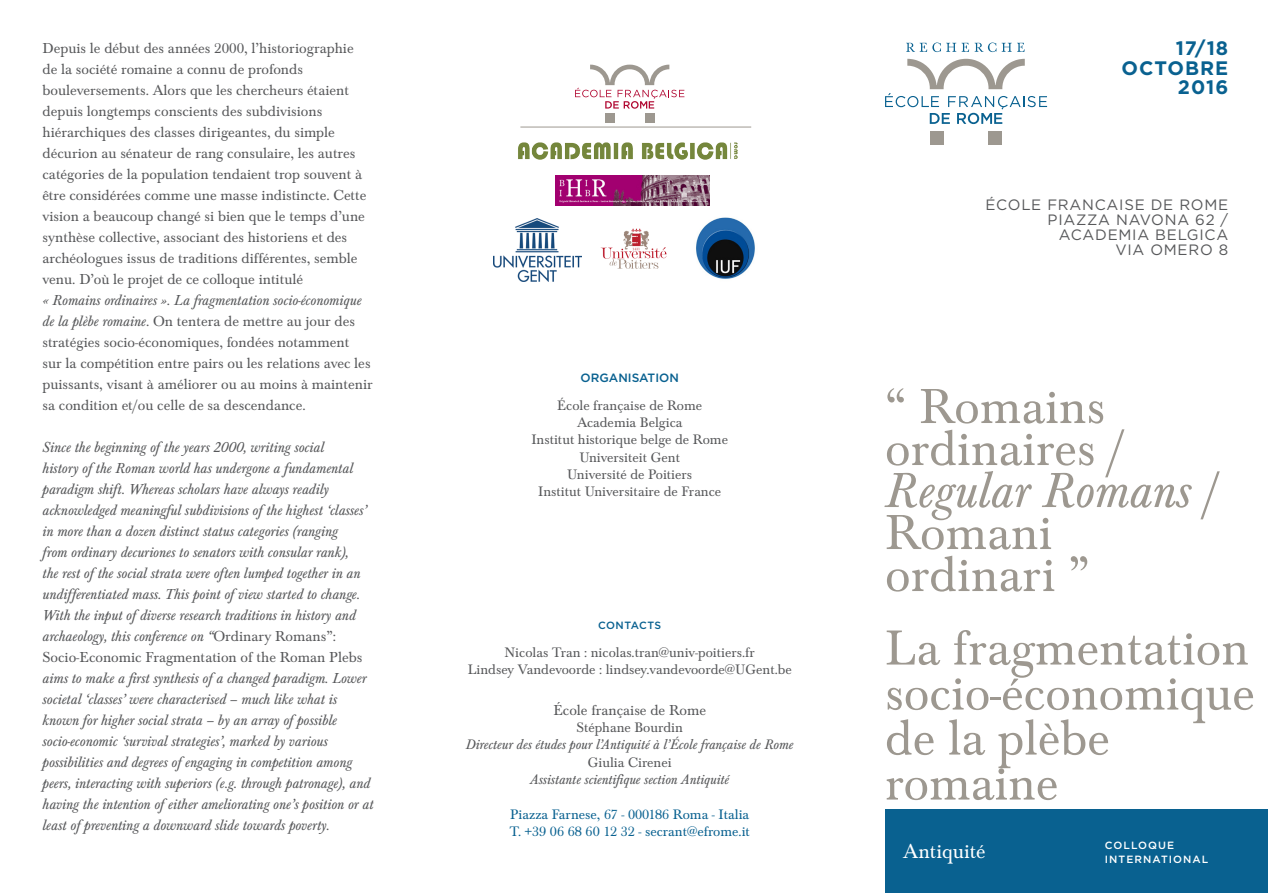
<style>
.page{position:relative;width:1268px;height:893px;background:#fff}
.page>*{position:absolute;margin:0;border:0;box-sizing:border-box;transform-origin:0 0}
.Style_de_paragraphe{font:51px/42px "Baskerville Std";color:#9d9890}
.section_couverture{font:21px "Baskerville Std";color:#fff}
.date_couverture{font:700 19.5px "Gotham";letter-spacing:.05em;color:#096190}
.rattachement_interv{font:italic 15px/21px "Baskerville Std";color:#57585a}
.rattachement_interv-2{font:15px/21px "Baskerville Std";color:#57585a}
.adresse_couverture{font:15px/15px "Gotham";letter-spacing:.05em;color:#57585a;text-align:right}
.contacts{font:14.25px "Baskerville Std";color:#57585a}
.adresse_4ème{font:14.25px "Baskerville Std";color:#096190}
.contacts-2{font:italic 14.25px "Baskerville Std";color:#57585a}
.contacts_2{font:italic 14.25px "Baskerville Std";color:#57585a}
.Style_de_paragraphe-2{font:500 12px "Gotham";color:#096190}
.manifestation_couver{font:500 10.5px/13.5px "Gotham";letter-spacing:.1em;color:#fff}
.coordonnées_4ème{font:500 10.5px "Gotham";letter-spacing:.035em;color:#096190}
.s1{font-style:italic}
.s2{font-style:normal}
</style>
<div class="page">
<div style="left:885px;top:809px;width:382px;height:84px;background:#096190"></div>
<svg style="left:906px;top:43px;width:34px;height:9px"></svg>
<svg style="left:946px;top:43px;width:22px;height:9px"></svg>
<svg style="left:974px;top:43px;width:50px;height:9px"></svg>
<div style="left:929px;top:131px;width:14px;height:14px;background:#9d9890"></div>
<div style="left:988px;top:131px;width:14px;height:14px;background:#9d9890"></div>
<svg style="left:885px;top:59px;width:161px;height:65px"></svg>
<div style="left:605px;top:113px;width:9px;height:10px;background:#9d9890"></div>
<div style="left:644px;top:113px;width:10px;height:10px;background:#9d9890"></div>
<svg style="left:575px;top:65px;width:109px;height:44px"></svg>
<hr style="left:520px;top:127px;width:231px;height:1px;background:#9d9890">
<img style="left:555px;top:176px;width:154px;height:30px">
<img style="left:696px;top:217px;width:59px;height:62px">
<img style="left:518px;top:142px;width:220px;height:18px">
<img style="left:493px;top:219px;width:88px;height:62px">
<img style="left:600px;top:228px;width:67px;height:41px">
<p class="rattachement_interv-2" style="left:43px;top:38px;width:325px">Depuis le début des années 2000, l’historiographie de la société romaine a connu de profonds bouleversements. Alors que les chercheurs étaient depuis longtemps conscients des subdivisions hiérarchiques des classes dirigeantes, du simple décurion au sénateur de rang consulaire, les autres catégories de la population tendaient trop souvent à être considérées comme une masse indistincte. Cette vision a beaucoup changé si bien que le temps d’une synthèse collective, associant des historiens et des archéologues issus de traditions différentes, semble venu. D’où le projet de ce colloque intitulé</p>
<p class="rattachement_interv-2" style="left:43px;top:290px;width:332px"><span class="s1">« Romains ordinaires ». La fragmentation socio-économique de la plèbe romaine</span>. On tentera de mettre au jour des stratégies socio-économiques, fondées notamment<br>sur la compétition entre pairs ou les relations avec les puissants, visant à améliorer ou au moins à maintenir sa condition et/ou celle de sa descendance.</p>
<p class="rattachement_interv" style="left:43px;top:437px;width:332px">Since the beginning of the years 2000, writing social<br>history of the Roman world has undergone a fundamental paradigm shift. Whereas scholars have always readily acknowledged meaningful subdivisions of the highest ‘classes’ in more than a dozen distinct status categories (ranging<br>from ordinary decuriones to senators with consular rank),<br>the rest of the social strata were often lumped together in an undifferentiated mass. This point of view started to change.<br>With the input of diverse research traditions in history and archaeology, this conference on “<span class="s2">Ordinary Romans”:<br>Socio-Economic Fragmentation of the Roman Plebs </span>aims to make a first synthesis of a changed paradigm. Lower societal ‘classes’ were characterised – much like what is known for higher social strata – by an array of possible socio-economic ‘survival strategies’, marked by various possibilities and degrees of engaging in competition among peers, interacting with superiors (e.g. through patronage), and having the intention of either ameliorating one’s position or at least of preventing a downward slide towards poverty.</p>
<p class="Style_de_paragraphe-2" style="left:580px;top:370px;width:100px">ORGANISATION</p>
<p class="contacts" style="left:557px;top:397px;width:146px">École française de Rome</p>
<p class="contacts" style="left:577px;top:415px;width:107px">Academia Belgica</p>
<p class="contacts" style="left:531px;top:432px;width:198px">Institut historique belge de Rome</p>
<p class="contacts" style="left:579px;top:449px;width:102px">Universiteit Gent</p>
<p class="contacts" style="left:567px;top:466px;width:126px">Université de Poitiers</p>
<p class="contacts" style="left:538px;top:483px;width:184px">Institut Universitaire de France</p>
<p class="coordonnées_4ème" style="left:598px;top:618px;width:65px">CONTACTS</p>
<p class="contacts" style="left:504px;top:644px;width:252px">Nicolas Tran : nicolas.tran@univ-poitiers.fr</p>
<p class="contacts" style="left:467px;top:661px;width:325px">Lindsey Vandevoorde : lindsey.vandevoorde@UGent.be</p>
<p class="rattachement_interv-2" style="left:553px;top:700px;width:154px">École française de Rome</p>
<p class="contacts" style="left:576px;top:720px;width:108px">Stéphane Bourdin</p>
<p class="contacts-2" style="left:466px;top:737px;width:329px">Directeur des études pour l’Antiquité à l’École française de Rome</p>
<p class="contacts" style="left:587px;top:754px;width:85px">Giulia Cirenei</p>
<p class="contacts_2" style="left:530px;top:771px;width:200px">Assistante scientifique section Antiquité</p>
<p class="adresse_4ème" style="left:510px;top:806px;width:240px">Piazza Farnese, 67 - 000186 Roma - Italia</p>
<p class="adresse_4ème" style="left:509px;top:823px;width:242px">T. +39 06 68 60 12 32 - secrant@efrome.it</p>
<p class="date_couverture" style="left:1175px;top:35px;width:54px">17/18</p>
<p class="date_couverture" style="left:1121px;top:55px;width:108px">OCTOBRE</p>
<p class="date_couverture" style="left:1177px;top:74px;width:52px">2016</p>
<p class="adresse_couverture" style="left:985px;top:197px;width:244px">ÉCOLE FRANCAISE DE ROME<br>PIAZZA NAVONA 62 /</p>
<p class="adresse_couverture" style="left:1058px;top:227px;width:171px">ACADEMIA BELGICA</p>
<p class="adresse_couverture" style="left:1115px;top:242px;width:114px">VIA OMERO 8</p>
<p class="Style_de_paragraphe" style="left:884px;top:386px;width:241px">“ Romains ordinaires /</p>
<p class="Style_de_paragraphe" style="left:884px;top:470px;width:337px"><span class="s1">Regular Romans</span> /<br>Romani ordinari ”</p>
<p class="Style_de_paragraphe" style="left:884px;top:626px;width:371px;line-height:45px">La fragmentation socio-économique de la plèbe romaine</p>
<p class="section_couverture" style="left:903px;top:840px;width:84px">Antiquité</p>
<p class="manifestation_couver" style="left:1104px;top:838px;width:105px">COLLOQUE<br>INTERNATIONAL</p>
</div>
